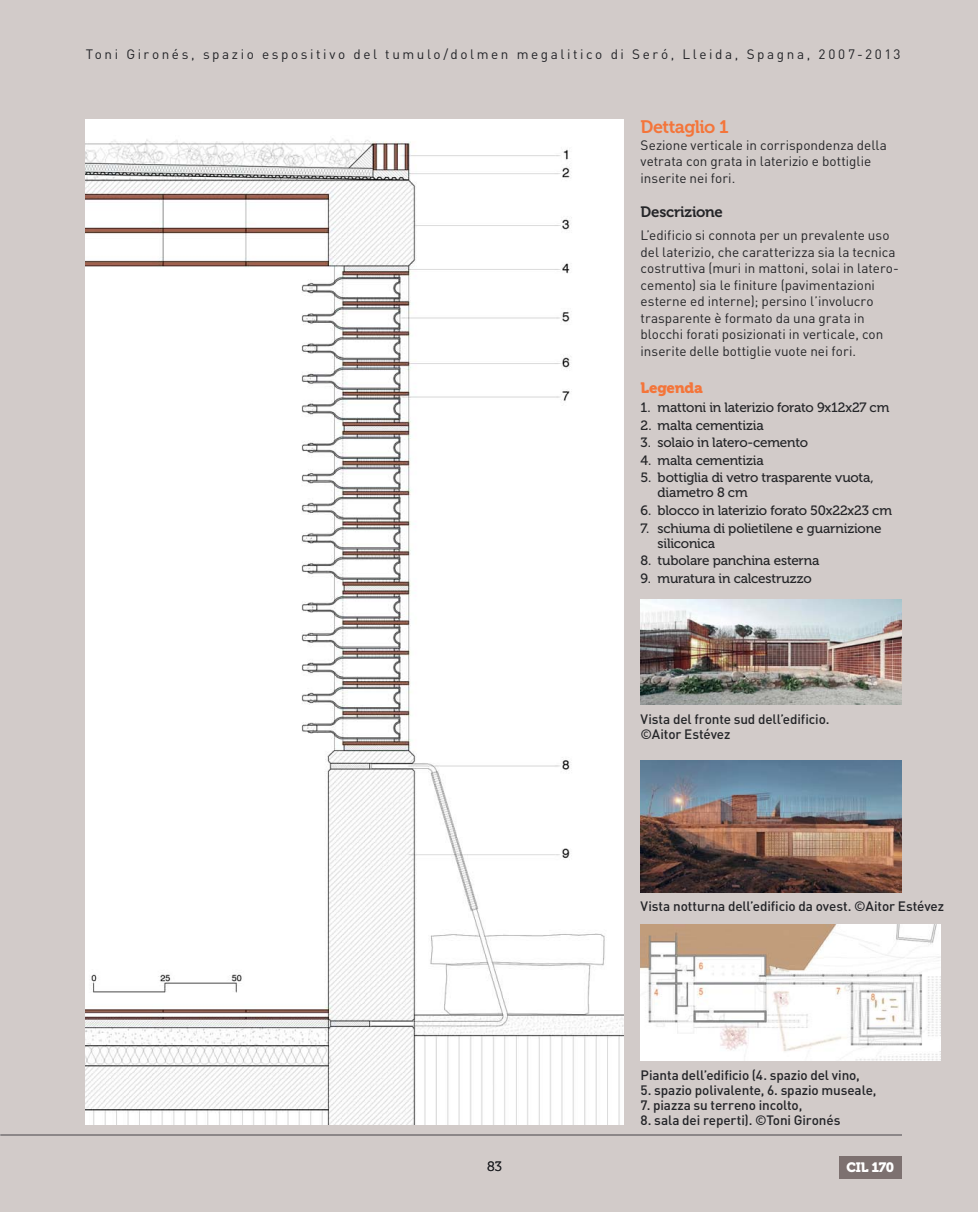
<style>
.page{position:relative;width:978px;height:1212px;background:#fff}
.page>*{position:absolute;margin:0;border:0;box-sizing:border-box;transform-origin:0 0}
.t1{font:18px "Museo 700";letter-spacing:-.035em;color:#f4753a}
.t2{font:15px "Museo 700";letter-spacing:-.015em;color:#242528}
.t3{font:15px "Museo 900";letter-spacing:-.02em;color:#f4753a}
.t4{font:13.5px/16.5px "DINOT";color:#242528}
.t5{font:13.5px/15px "Museo 500";letter-spacing:-.015em;color:#242528}
.t6{font:500 13.5px "DIN Pro";letter-spacing:-.01em;color:#222327}
.t7{font:13.5px "DINOT";letter-spacing:.19em;color:#222327}
.t8{font:500 13.5px/15px "DIN Pro";letter-spacing:-.01em;color:#242528}
.t9{font:13.5px "Museo 900";letter-spacing:-.025em;color:#fff}
.t10{font:13.5px "Museo 300";color:#222327}
</style>
<div class="page">
<div style="left:1px;top:0;width:977px;height:1212px;background:#d2cbc9"></div>
<hr style="left:1px;top:1134px;width:900px;height:1px;background:#8c8788">
<div style="left:839px;top:1156px;width:62px;height:23px;background:#7d7170"></div>
<img style="left:85px;top:120px;width:539px;height:1005px">
<img style="left:641px;top:600px;width:260px;height:105px">
<img style="left:641px;top:761px;width:260px;height:131px">
<img style="left:641px;top:925px;width:300px;height:135px">
<p class="t7" style="left:86px;top:50px;width:816px">Toni Gironés, spazio espositivo del tumulo/dolmen megalitico di Seró, Lleida, Spagna, 2007-2013</p>
<h1 class="t1" style="left:641px;top:121px;width:90px">Dettaglio 1</h1>
<p class="t4" style="left:641px;top:138px;width:248px">Sezione verticale in corrispondenza della vetrata con grata in laterizio e bottiglie inserite nei fori.</p>
<p class="t2" style="left:641px;top:207px;width:84px">Descrizione</p>
<p class="t4" style="left:641px;top:229px;width:260px">L’edificio si connota per un prevalente uso del laterizio, che caratterizza sia la tecnica costruttiva (muri in mattoni, solai in latero&shy;cemento) sia le finiture (pavimentazioni esterne ed interne); persino l’involucro trasparente è formato da una grata in blocchi forati posizionati in verticale, con inserite delle bottiglie vuote nei fori.</p>
<p class="t3" style="left:641px;top:383px;width:64px">Legenda</p>
<p class="t5" style="left:641px;top:401px;width:250px">1. mattoni in laterizio forato 9x12x27 cm</p>
<p class="t5" style="left:641px;top:419px;width:125px">2. malta cementizia</p>
<p class="t5" style="left:641px;top:436px;width:169px">3. solaio in latero-cemento</p>
<p class="t5" style="left:641px;top:454px;width:125px">4. malta cementizia</p>
<p class="t5" style="left:658px;top:471px;width:218px;text-indent:-17px">5. bottiglia di vetro trasparente vuota, diametro 8 cm</p>
<p class="t5" style="left:641px;top:504px;width:253px">6. blocco in laterizio forato 50x22x23 cm</p>
<p class="t5" style="left:658px;top:521px;width:225px;text-indent:-17px">7. schiuma di polietilene e guarnizione siliconica</p>
<p class="t5" style="left:641px;top:554px;width:181px">8. tubolare panchina esterna</p>
<p class="t5" style="left:641px;top:572px;width:173px">9. muratura in calcestruzzo</p>
<p class="t8" style="left:641px;top:713px;width:190px">Vista del fronte sud dell’edificio. ©Aitor Estévez</p>
<p class="t6" style="left:641px;top:901px;width:305px">Vista notturna dell’edificio da ovest. ©Aitor Estévez</p>
<p class="t6" style="left:641px;top:1070px;width:221px">Pianta dell’edificio (4. spazio del vino,</p>
<p class="t6" style="left:641px;top:1085px;width:237px">5. spazio polivalente, 6. spazio museale,</p>
<p class="t6" style="left:641px;top:1100px;width:163px">7. piazza su terreno incolto,</p>
<p class="t6" style="left:641px;top:1115px;width:201px">8. sala dei reperti). ©Toni Gironés</p>
<p class="t10" style="left:487px;top:1162px;width:16px">83</p>
<p class="t9" style="left:846px;top:1163px;width:49px">CIL 170</p>
</div>
